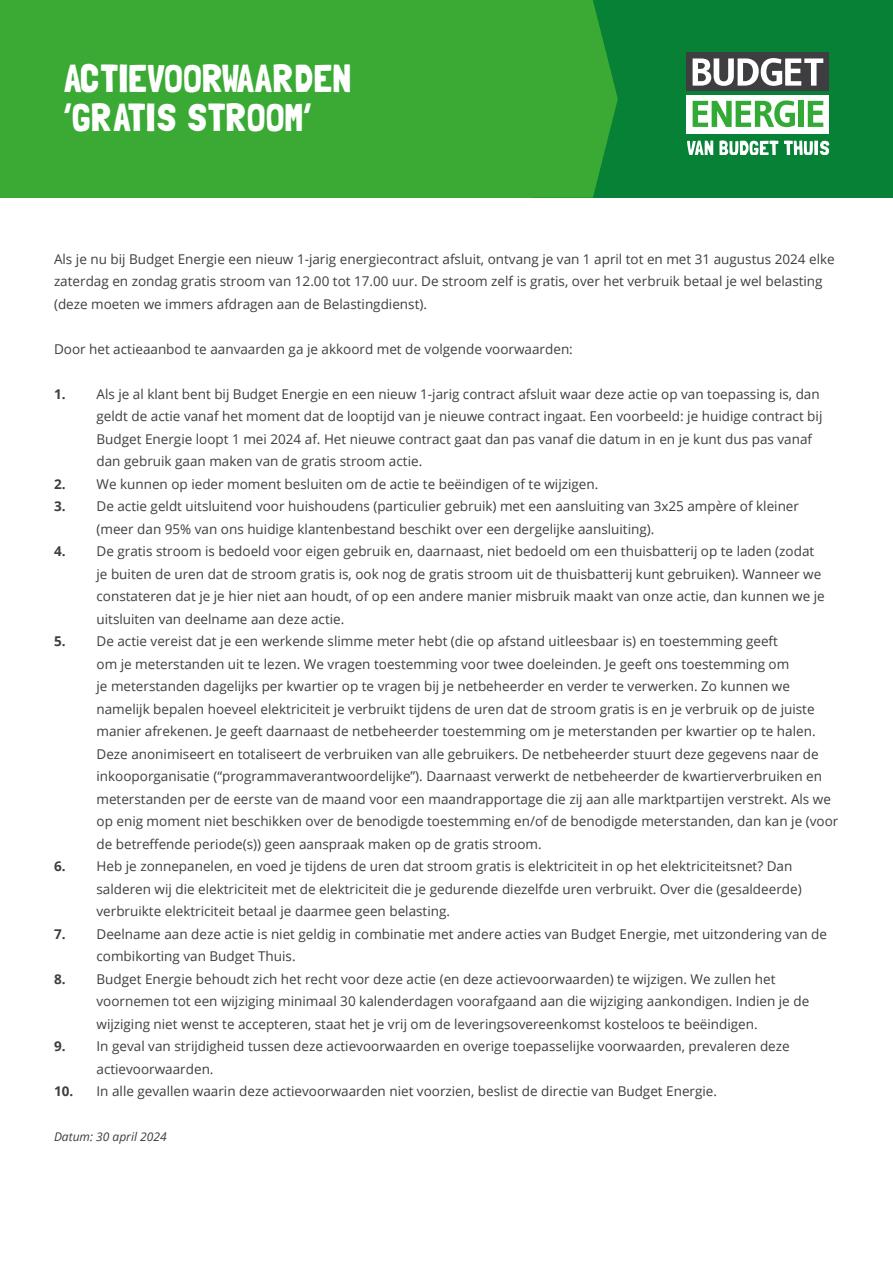
<style>
.page{position:relative;width:893px;height:1263px;background:#fff}
.page>*{position:absolute;margin:0;border:0;box-sizing:border-box;transform-origin:0 0}
.t1{font:39px "Londrina Solid";color:#fff}
.t2{font:13.5px/22.5px "Open Sans";color:#3e3e3f}
.Overzichtsgegevens_Bold{font:italic 12px "Open Sans";color:#3e3e3f}
.s1{font-weight:700}
</style>
<div class="page">
<div style="left:0;top:0;width:893px;height:198px;background:#068136"></div>
<svg style="left:531px;top:0;width:87px;height:198px;background:#32a335"></svg>
<div style="left:0;top:0;width:531px;height:198px;background:#3aaa35"></div>
<svg style="left:687px;top:141px;width:26px;height:14px"></svg>
<svg style="left:719px;top:140px;width:59px;height:15px"></svg>
<svg style="left:784px;top:141px;width:45px;height:14px"></svg>
<div style="left:687px;top:95px;width:142px;height:38px;background:#fff"></div>
<div style="left:687px;top:53px;width:142px;height:38px;background:#3e3d40"></div>
<svg style="left:693px;top:58px;width:130px;height:28px"></svg>
<svg style="left:693px;top:100px;width:102px;height:27px"></svg>
<div style="left:799px;top:101px;width:5px;height:26px;background:#32aa35"></div>
<svg style="left:808px;top:101px;width:15px;height:26px"></svg>
<p class="t1" style="left:64px;top:56px;width:289px">ACTIEVOORWAARDEN</p>
<p class="t1" style="left:64px;top:95px;width:249px">‘GRATIS STROOM’</p>
<p class="t2" style="left:54px;top:247px;width:782px">Als je nu bij Budget Energie een nieuw 1-jarig energiecontract afsluit, ontvang je van 1 april tot en met 31 augustus 2024 elke zaterdag en zondag gratis stroom van 12.00 tot 17.00 uur. De stroom zelf is gratis, over het verbruik betaal je wel belasting (deze moeten we immers afdragen aan de Belastingdienst).</p>
<p class="t2" style="left:54px;top:337px;width:520px">Door het actieaanbod te aanvaarden ga je akkoord met de volgende voorwaarden:</p>
<p class="t2" style="left:97px;top:382px;width:727px;text-indent:-43px"><span class="s1">1.</span> Als je al klant bent bij Budget Energie en een nieuw 1-jarig contract afsluit waar deze actie op van toepassing is, dan geldt de actie vanaf het moment dat de looptijd van je nieuwe contract ingaat. Een voorbeeld: je huidige contract bij Budget Energie loopt 1 mei 2024 af. Het nieuwe contract gaat dan pas vanaf die datum in en je kunt dus pas vanaf dan gebruik gaan maken van de gratis stroom actie.</p>
<p class="t2" style="left:54px;top:472px;width:546px"><span class="s1">2.</span> We kunnen op ieder moment besluiten om de actie te beëindigen of te wijzigen.</p>
<p class="t2" style="left:97px;top:495px;width:704px;text-indent:-43px"><span class="s1">3.</span> De actie geldt uitsluitend voor huishoudens (particulier gebruik) met een aansluiting van 3x25 ampère of kleiner (meer dan 95% van ons huidige klantenbestand beschikt over een dergelijke aansluiting).</p>
<p class="t2" style="left:97px;top:540px;width:730px;text-indent:-43px"><span class="s1">4.</span> De gratis stroom is bedoeld voor eigen gebruik en, daarnaast, niet bedoeld om een thuisbatterij op te laden (zodat je buiten de uren dat de stroom gratis is, ook nog de gratis stroom uit de thuisbatterij kunt gebruiken). Wanneer we constateren dat je je hier niet aan houdt, of op een andere manier misbruik maakt van onze actie, dan kunnen we je uitsluiten van deelname aan deze actie.</p>
<p class="t2" style="left:97px;top:630px;width:743px;text-indent:-43px"><span class="s1">5.</span> De actie vereist dat je een werkende slimme meter hebt (die op afstand uitleesbaar is) en toestemming geeft<br>om je meterstanden uit te lezen. We vragen toestemming voor twee doeleinden. Je geeft ons toestemming om<br>je meterstanden dagelijks per kwartier op te vragen bij je netbeheerder en verder te verwerken. Zo kunnen we namelijk bepalen hoeveel elektriciteit je verbruikt tijdens de uren dat de stroom gratis is en je verbruik op de juiste manier afrekenen. Je geeft daarnaast de netbeheerder toestemming om je meterstanden per kwartier op te halen.<br>Deze anonimiseert en totaliseert de verbruiken van alle gebruikers. De netbeheerder stuurt deze gegevens naar de inkooporganisatie (“programmaverantwoordelijke”). Daarnaast verwerkt de netbeheerder de kwartierverbruiken en meterstanden per de eerste van de maand voor een maandrapportage die zij aan alle marktpartijen verstrekt. Als we op enig moment niet beschikken over de benodigde toestemming en/of de benodigde meterstanden, dan kan je (voor de betreffende periode(s)) geen aanspraak maken op de gratis stroom.</p>
<p class="t2" style="left:97px;top:855px;width:707px;text-indent:-43px"><span class="s1">6.</span> Heb je zonnepanelen, en voed je tijdens de uren dat stroom gratis is elektriciteit in op het elektriciteitsnet? Dan salderen wij die elektriciteit met de elektriciteit die je gedurende diezelfde uren verbruikt. Over die (gesaldeerde) verbruikte elektriciteit betaal je daarmee geen belasting.</p>
<p class="t2" style="left:97px;top:922px;width:732px;text-indent:-43px"><span class="s1">7.</span> Deelname aan deze actie is niet geldig in combinatie met andere acties van Budget Energie, met uitzondering van de combikorting van Budget Thuis.</p>
<p class="t2" style="left:97px;top:967px;width:714px;text-indent:-43px"><span class="s1">8.</span> Budget Energie behoudt zich het recht voor deze actie (en deze actievoorwaarden) te wijzigen. We zullen het voornemen tot een wijziging minimaal 30 kalenderdagen voorafgaand aan die wijziging aankondigen. Indien je de wijziging niet wenst te accepteren, staat het je vrij om de leveringsovereenkomst kosteloos te beëindigen.</p>
<p class="t2" style="left:97px;top:1035px;width:695px;text-indent:-43px"><span class="s1">9.</span> In geval van strijdigheid tussen deze actievoorwaarden en overige toepasselijke voorwaarden, prevaleren deze actievoorwaarden.</p>
<p class="t2" style="left:54px;top:1080px;width:665px"><span class="s1">10.</span> In alle gevallen waarin deze actievoorwaarden niet voorzien, beslist de directie van Budget Energie.</p>
<p class="Overzichtsgegevens_Bold" style="left:54px;top:1129px;width:114px">Datum: 30 april 2024</p>
</div>
